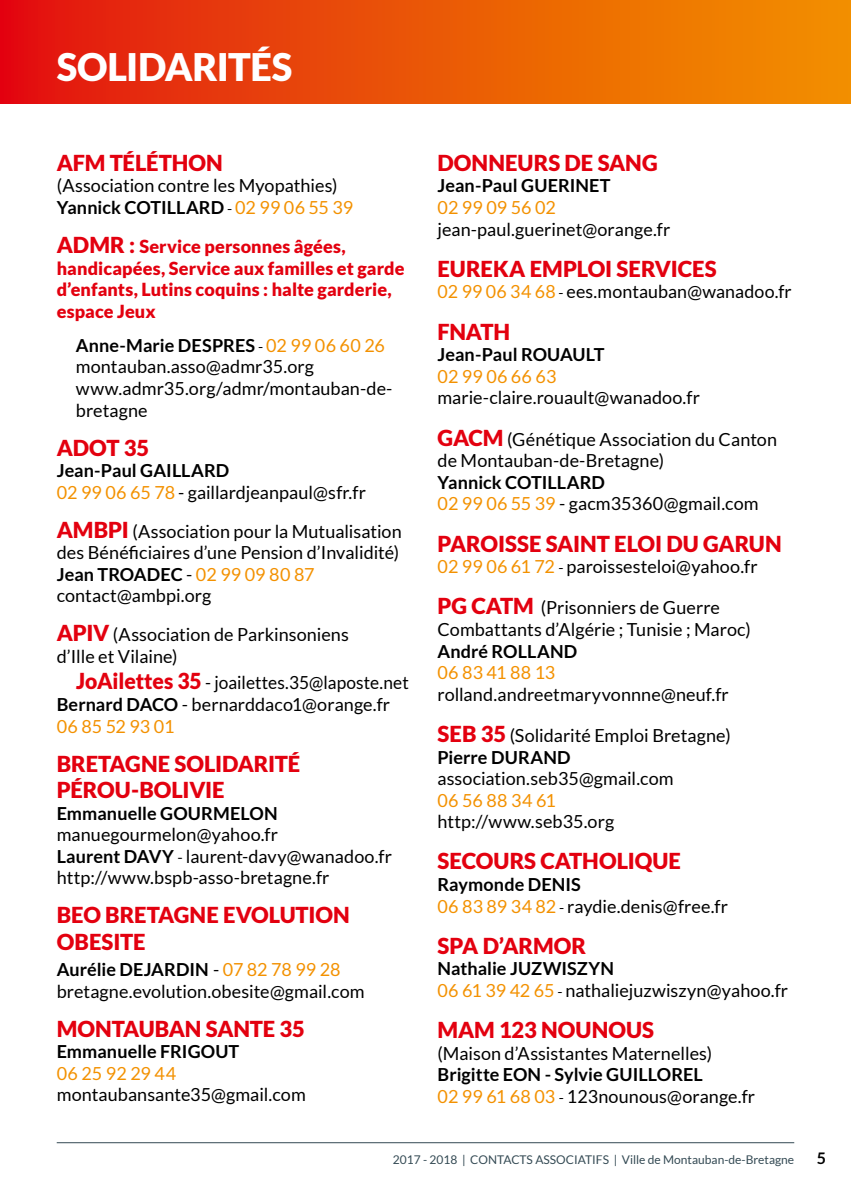
<style>
.page{position:relative;width:851px;height:1191px;background:#fff}
.page>*{position:absolute;margin:0;border:0;box-sizing:border-box;transform-origin:0 0}
.t1{font:900 38px "Lato";letter-spacing:-.015em;color:#fff}
.t2{font:900 22px/26.4px "Lato";color:#e3000f}
.t3{font:18px/21.6px "Lato";color:#000}
.t4{font:700 18px/21.6px "Lato";letter-spacing:.005em;color:#000}
.t5{font:900 18px/21.6px "Lato";letter-spacing:.005em;color:#e3000f}
.t6{font:18px/21.6px "Lato";color:#000;scale:.96 1}
.t7{font:18px "Lato";letter-spacing:.005em;color:#f39100}
.t8{font:700 16px "Lato";color:#000}
.t9{font:12px "Lato";color:#344a54}
.s1{font-weight:700}
.s2{font-size:14.8px}
.s3{color:#f39100}
.s4{font-size:22px}
.s5{font-weight:900;font-size:22px;color:#e3000f}
.s6{font-size:15.4px}
.s7{font-weight:400;color:#f39100}
.s8{font-weight:400;font-size:14.8px}
.s9{font-weight:400}
</style>
<div class="page">
<hr style="left:57px;top:1142px;width:737px;height:1px;background:#344a54">
<div style="left:0;top:0;width:850px;height:103px;background:linear-gradient(to right,#e21411,#f29400)"></div>
<h1 class="t1" style="left:57px;top:45px;width:237px">SOLIDARITÉS</h1>
<p class="t2" style="left:57px;top:149px;width:164px">AFM TÉLÉTHON</p>
<p class="t3" style="left:57px;top:175px;width:298px">(Association contre les Myopathies)<br><span class="s1">Yannick COTILLARD</span> <span class="s2">-</span> <span class="s3">02 99 06 55 39</span></p>
<p class="t5" style="left:57px;top:235px;width:349px"><span class="s4">ADMR :</span> SERVICE PERSONNES ÂGÉES, HANDICAPÉES, SERVICE AUX FAMILLES ET GARDE D’ENFANTS, LUTINS COQUINS : HALTE GARDERIE, ESPACE JEUX</p>
<p class="t3" style="left:76px;top:334px;width:318px"><span class="s1">Anne-Marie DESPRES</span> <span class="s2">-</span> <span class="s3">02 99 06 60 26 </span>montauban.asso@admr35.org www.admr35.org/admr/montauban-de&shy;bretagne</p>
<p class="t2" style="left:57px;top:434px;width:94px">ADOT 35</p>
<p class="t3" style="left:57px;top:460px;width:310px"><span class="s1">Jean-Paul GAILLARD<br></span><span class="s3">02 99 06 65 78</span> - gaillardjeanpaul@sfr.fr</p>
<p class="t3" style="left:57px;top:520px;width:346px"><span class="s5">AMBPI</span> (Association pour la Mutualisation des Bénéficiaires d’une Pension d’Invalidité)<br><span class="s1">Jean TROADEC</span> - <span class="s3">02 99 09 80 87 </span>contact@ambpi.org</p>
<p class="t3" style="left:57px;top:624px;width:293px"><span class="s5">APIV</span> (Association de Parkinsoniens d’Ille et Vilaine)</p>
<p class="t6" style="left:57px;top:672px;width:368px;text-indent:19px"><span class="s5">JOAILETTES 35</span> - joailettes.35@laposte.net<br><span class="s1">Bernard DACO</span> - bernarddaco1@orange.fr<br><span class="s3">06 85 52 93 01</span></p>
<p class="t2" style="left:57px;top:750px;width:245px">BRETAGN E SOLIDARITÉ<br>PÉROU-BOLIVIE</p>
<p class="t4" style="left:57px;top:802px;width:222px">Emmanuelle GOURMELON</p>
<p class="t3" style="left:57px;top:823px;width:337px">manuegourmelon@yahoo.fr<br><span class="s1">Laurent DAVY</span> <span class="s6">-</span> laurent-davy@wanadoo.fr http://www.bspb-asso-bretagne.fr</p>
<p class="t2" style="left:57px;top:901px;width:182px">BEO BRETAGNE EVOLU</p>
<p class="t2" style="left:295px;top:901px;width:56px">TION</p>
<p class="t2" style="left:57px;top:928px;width:14px">OBESI</p>
<p class="t2" style="left:120px;top:928px;width:25px">TE</p>
<p class="t3" style="left:57px;top:958px;width:309px"><span class="s1">Aurélie DEJARDIN</span> - <span class="s3">07 82 78 99 28 </span>bretagne.evolution.obesite@gmail.com</p>
<p class="t2" style="left:57px;top:1014px;width:250px">MONTAUBAN SANTE 35</p>
<p class="t4" style="left:57px;top:1040px;width:184px">Emmanuelle FRIGOUT</p>
<p class="t7" style="left:57px;top:1063px;width:121px">06 25 92 29 44</p>
<p class="t3" style="left:57px;top:1084px;width:250px">montaubansante35@gmail.com</p>
<p class="t2" style="left:437px;top:149px;width:176px">DONN EURS DE SAN</p>
<p class="t2" style="left:642px;top:149px;width:17px">G</p>
<p class="t4" style="left:437px;top:175px;width:174px">Jean-Paul GUERINET</p>
<p class="t7" style="left:437px;top:197px;width:120px">02 99 09 56 02</p>
<p class="t3" style="left:437px;top:218px;width:234px">jean-paul.guerinet@orange.fr</p>
<p class="t2" style="left:437px;top:255px;width:109px">EUREKA EMP</p>
<p class="t2" style="left:576px;top:255px;width:141px">LOI SERVICES</p>
<p class="t3" style="left:437px;top:281px;width:356px"><span class="s3">02 99 06 34 68</span> <span class="s2">-</span> ees.montauban@wanadoo.fr</p>
<p class="t2" style="left:437px;top:318px;width:74px">FNATH</p>
<p class="t4" style="left:437px;top:343px;width:168px">Jean-Paul ROUAULT</p>
<p class="t7" style="left:437px;top:366px;width:121px">02 99 06 66 63</p>
<p class="t3" style="left:437px;top:387px;width:264px">marie-claire.rouault@wanadoo.fr</p>
<p class="t3" style="left:437px;top:428px;width:341px"><span class="s5">GACM</span> (Génétique Association du Canton de Montauban-de-Bretagne)</p>
<p class="t3" style="left:437px;top:471px;width:322px"><span class="s1">Yannick COTILLARD<br></span><span class="s3">02 99 06 55 39</span> - gacm35360@gmail.com</p>
<p class="t2" style="left:437px;top:530px;width:282px">PAROISSE SAINT ELOI DU GAR</p>
<p class="t2" style="left:748px;top:530px;width:30px">UN</p>
<p class="t3" style="left:437px;top:556px;width:321px"><span class="s3">02 99 06 61 72</span> <span class="s2">-</span> paroissesteloi@yahoo.fr</p>
<p class="t3" style="left:437px;top:597px;width:315px"><span class="s5">PG CATM</span> (Prisonniers de Guerre<br>Combattants d’Algérie ; Tunisie ; Maroc)</p>
<p class="t4" style="left:437px;top:640px;width:141px">André ROLLAND</p>
<p class="t7" style="left:437px;top:662px;width:119px">06 83 41 88 13</p>
<p class="t3" style="left:437px;top:683px;width:293px">rolland.andreetmaryvonnne@neuf.fr</p>
<p class="t2" style="left:437px;top:720px;width:14px">SEB</p>
<p class="t3" style="left:437px;top:724px;width:295px;text-indent:43px"><span class="s5">35</span> (Solidarité Emploi Bretagne)<br><span class="s1">Pierre DURAND</span></p>
<p class="t3" style="left:437px;top:767px;width:237px">association.seb35@gmail.com</p>
<p class="t7" style="left:437px;top:790px;width:120px">06 56 88 34 61</p>
<p class="t3" style="left:437px;top:811px;width:178px">http://www.seb35.org</p>
<p class="t2" style="left:437px;top:847px;width:133px">SECOURS CATH</p>
<p class="t2" style="left:599px;top:847px;width:83px">OLIQUE</p>
<p class="t3" style="left:437px;top:873px;width:292px"><span class="s1">Raymonde DENIS<br></span><span class="s3">06 83 89 34 82</span> <span class="s2">-</span> raydie.denis@free.fr</p>
<p class="t2" style="left:437px;top:932px;width:150px">SPA D’ARMOR</p>
<p class="t3" style="left:437px;top:958px;width:352px"><span class="s1">Nathalie JUZWISZYN<br></span><span class="s3">06 61 39 42 65</span> <span class="s2">-</span> nathaliejuzwiszyn@yahoo.fr</p>
<p class="t2" style="left:437px;top:1016px;width:218px">MAM 123 NOUNOUS</p>
<p class="t3" style="left:437px;top:1042px;width:276px">(Maison d’Assistantes Maternelles)</p>
<p class="t4" style="left:437px;top:1063px;width:319px">Brigitte EON - Sylvie Guillorel<br><span class="s7">02 99 61 68 03</span> <span class="s8">-</span> <span class="s9">123nounous@orange.fr</span></p>
<p class="t9" style="left:393px;top:1153px;width:403px">2017 - 2018 | CONTACTS ASSOCIATIFS | Ville de Montauban-de-Bretagne</p>
<p class="t8" style="left:816px;top:1149px;width:11px">5</p>
</div>
